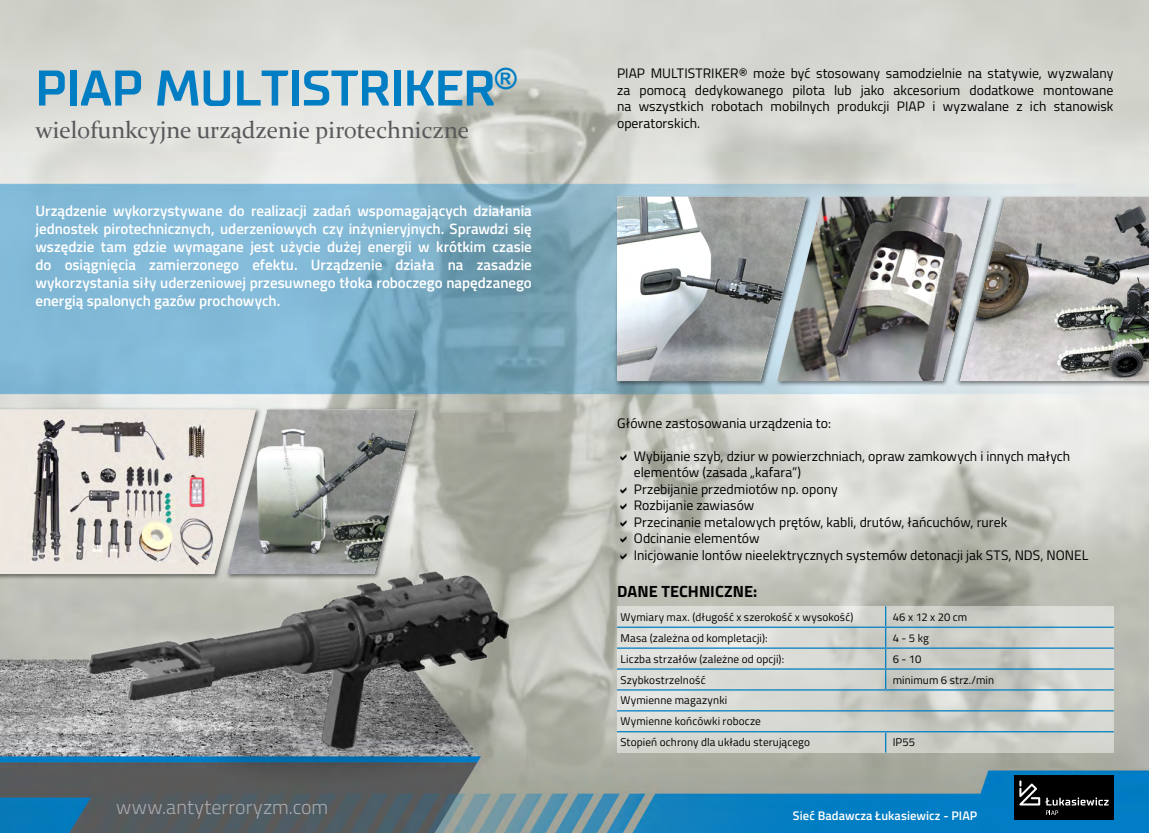
<style>
.page{position:relative;width:1149px;height:833px;background:#fff}
.page>*{position:absolute;margin:0;border:0;box-sizing:border-box;transform-origin:0 0}
.t1{font:700 50px "TT Supermolot";color:#007dc3}
.t2{font:23.75px "Constantia";color:#58595b}
.t3{font:300 20px "Titillium Web";letter-spacing:.005em;color:#a7a9ac}
.t4{font:700 16.25px "Titillium Web";color:#000}
.t5{font:600 15px/18px "Titillium Web";color:#fff;text-align:justify}
.t6{font:13.75px/16.5px "Titillium Web";color:#000;text-align:justify}
.t7{font:600 12.5px "Titillium Web";letter-spacing:.005em;color:#fff}
.t8{font:11.25px/20.9px "Titillium Web";letter-spacing:.01em;color:#000}
</style>
<div class="page">
<img style="left:0;top:0;width:1148px;height:833px">
<div style="left:1013px;top:775px;width:100px;height:45px;background:#000"></div>
<svg style="left:1045px;top:797px;width:63px;height:18px"></svg>
<svg style="left:1019px;top:780px;width:20px;height:25px"></svg>
<div style="left:954px;top:195px;width:194px;height:192px;background:#000;opacity:.5"></div>
<img style="left:993px;top:197px;width:155px;height:184px">
<div style="left:615px;top:195px;width:196px;height:192px;background:#000;opacity:.5"></div>
<img style="left:617px;top:197px;width:158px;height:184px">
<div style="left:775px;top:195px;width:218px;height:192px;background:#000;opacity:.5"></div>
<img style="left:777px;top:197px;width:210px;height:184px">
<div style="left:225px;top:407px;width:195px;height:173px;background:#000;opacity:.5"></div>
<img style="left:262px;top:409px;width:153px;height:153px">
<div style="left:0;top:407px;width:262px;height:173px;background:#000;opacity:.5"></div>
<svg style="left:250px;top:409px;width:6px;height:153px"></svg>
<img style="left:0;top:409px;width:250px;height:165px">
<img style="left:70px;top:562px;width:501px;height:233px">
<svg style="left:617px;top:606px;width:496px;height:147px;background:#d0d3ce"></svg>
<hr style="left:617px;top:626px;width:268px;height:2px;background:#007dc3">
<hr style="left:885px;top:626px;width:228px;height:2px;background:#007dc3">
<hr style="left:617px;top:647px;width:268px;height:2px;background:#007dc3">
<hr style="left:885px;top:647px;width:228px;height:2px;background:#007dc3">
<hr style="left:617px;top:668px;width:268px;height:1px;background:#007dc3">
<hr style="left:885px;top:668px;width:228px;height:1px;background:#007dc3">
<hr style="left:617px;top:689px;width:268px;height:1px;background:#007dc3">
<hr style="left:885px;top:689px;width:228px;height:1px;background:#007dc3">
<hr style="left:617px;top:710px;width:268px;height:1px;background:#007dc3">
<hr style="left:885px;top:710px;width:228px;height:1px;background:#007dc3">
<hr style="left:617px;top:731px;width:268px;height:1px;background:#007dc3">
<hr style="left:885px;top:731px;width:228px;height:1px;background:#007dc3">
<hr style="left:884px;top:606px;width:2px;height:20px;background:#007dc3">
<svg style="left:884px;top:628px;width:2px;height:40px"></svg>
<hr style="left:884px;top:669px;width:2px;height:20px;background:#007dc3">
<hr style="left:884px;top:732px;width:2px;height:20px;background:#007dc3">
<svg style="left:620px;top:454px;width:6px;height:6px"></svg>
<svg style="left:620px;top:487px;width:6px;height:6px"></svg>
<svg style="left:620px;top:503px;width:6px;height:7px"></svg>
<svg style="left:620px;top:520px;width:6px;height:6px"></svg>
<svg style="left:620px;top:536px;width:6px;height:7px"></svg>
<svg style="left:620px;top:553px;width:6px;height:6px"></svg>
<h1 class="t1" style="left:35px;top:57px;width:482px">PIAP MULTISTRIKER<sup>®</sup></h1>
<h2 class="t2" style="left:35px;top:113px;width:435px">wielofunkcyjne urządzenie pirotechniczne</h2>
<p class="t5" style="left:35px;top:200px;width:498px">Urządzenie wykorzystywane do realizacji zadań wspomagających działania jednostek pirotechnicznych, uderzeniowych czy inżynieryjnych. Sprawdzi się wszędzie tam gdzie wymagane jest użycie dużej energii w krótkim czasie do osiągnięcia zamierzonego efektu. Urządzenie działa na zasadzie wykorzystania siły uderzeniowej przesuwnego tłoka roboczego napędzanego energią spalonych gazów prochowych.</p>
<p class="t6" style="left:617px;top:65px;width:498px">PIAP MULTISTRIKER® może być stosowany samodzielnie na statywie, wyzwalany za pomocą dedykowanego pilota lub jako akcesorium dodatkowe montowane na wszystkich robotach mobilnych produkcji PIAP i wyzwalane z ich stanowisk operatorskich.</p>
<p class="t6" style="left:617px;top:414px;width:215px">Główne zastosowania urządzenia to:</p>
<p class="t6" style="left:633px;top:447px;width:456px;text-align:left">Wybijanie szyb, dziur w powierzchniach, opraw zamkowych i innych małych elementów (zasada „kafara”)<br>Przebijanie przedmiotów np. opony<br>Rozbijanie zawiasów<br>Przecinanie metalowych prętów, kabli, drutów, łańcuchów, rurek<br>Odcinanie elementów<br>Inicjowanie lontów nieelektrycznych systemów detonacji jak STS, NDS, NONEL</p>
<p class="t4" style="left:617px;top:579px;width:142px">DANE TECHNICZNE:</p>
<p class="t8" style="left:620px;top:606px;width:234px">Wymiary max. (długość x szerokość x wysokość)</p>
<p class="t8" style="left:892px;top:606px;width:76px">46 x 12 x 20 cm</p>
<p class="t8" style="left:620px;top:627px;width:148px">Masa (zależna od kompletacji):</p>
<p class="t8" style="left:892px;top:627px;width:38px">4 - 5 kg</p>
<p class="t8" style="left:620px;top:647px;width:165px">Liczba strzałów (zależne od opcji):</p>
<p class="t8" style="left:892px;top:647px;width:30px">6 - 10</p>
<p class="t8" style="left:620px;top:668px;width:86px">Szybkostrzelność</p>
<p class="t8" style="left:892px;top:668px;width:103px">minimum 6 strz./min</p>
<p class="t8" style="left:620px;top:689px;width:191px">Wymienne magazynki<br>Wymienne końcówki robocze<br>Stopień ochrony dla układu sterującego</p>
<p class="t8" style="left:892px;top:731px;width:24px">IP55</p>
<h3 class="t3" style="left:116px;top:792px;width:213px">www.antyterroryzm.com</h3>
<p class="t7" style="left:792px;top:806px;width:186px">Sieć Badawcza Łukasiewicz - PIAP</p>
</div>
